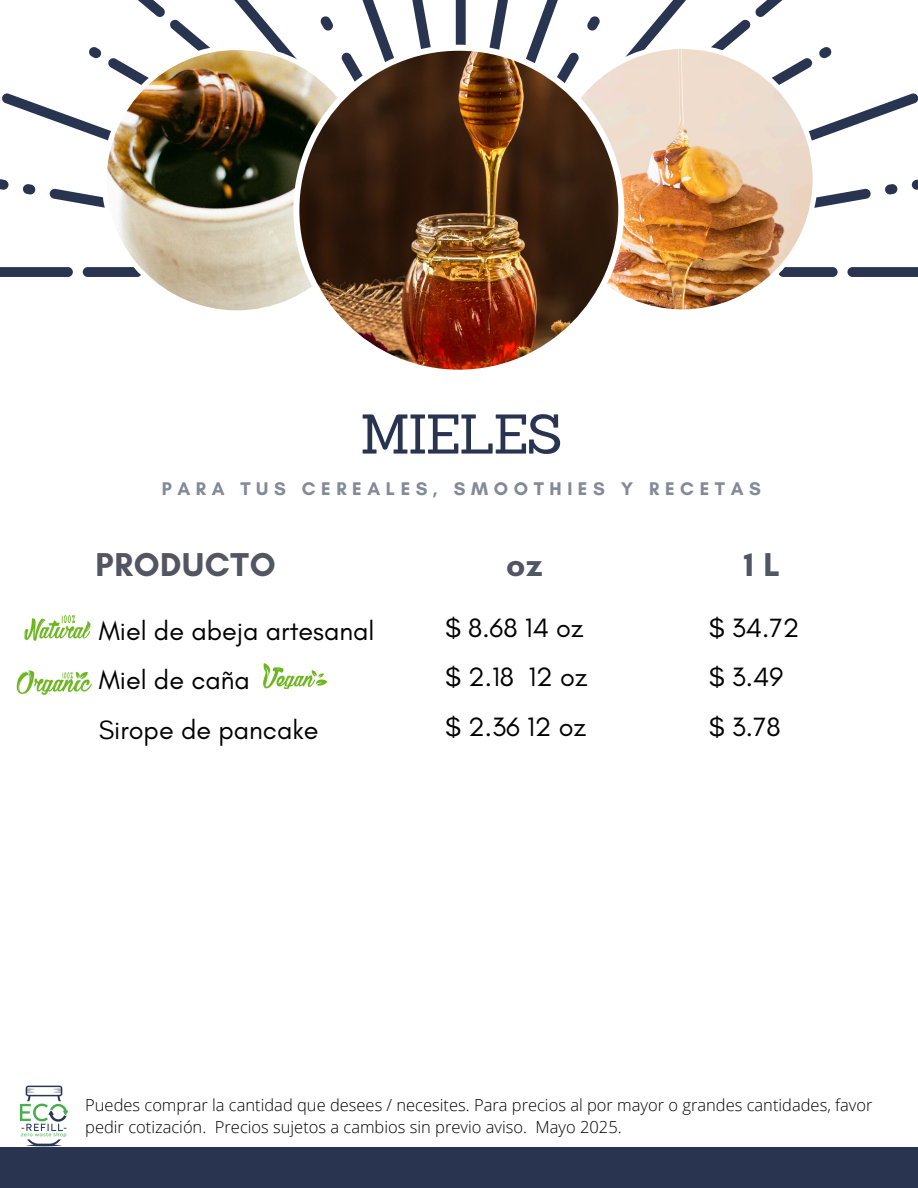
<style>
.page{position:relative;width:918px;height:1188px;background:#fff}
.page>*{position:absolute;margin:0;border:0;box-sizing:border-box;transform-origin:0 0}
.t1{font:54.45px "Sanchez";letter-spacing:-.04em;color:#293550}
.t2{font:700 33.6px "Glacial Indifference";letter-spacing:.02em;color:#525562}
.t3{font:27px "Glacial Indifference";color:#000}
.t4{font:700 18.75px "Glacial Indifference";letter-spacing:.3em;color:#828997}
.t5{font:300 16.5px/22.5px "Open Sans";color:#000}
</style>
<div class="page">
<svg style="left:0;top:267px;width:73px;height:9px"></svg>
<div style="left:83px;top:267px;width:59px;height:9px;background:#293550;border-radius:5px"></div>
<svg style="left:0;top:0;width:431px;height:208px"></svg>
<svg style="left:456px;top:0;width:10px;height:45px"></svg>
<svg style="left:847px;top:267px;width:71px;height:9px"></svg>
<div style="left:778px;top:267px;width:60px;height:9px;background:#293550;border-radius:5px"></div>
<svg style="left:490px;top:0;width:428px;height:208px"></svg>
<img style="left:547px;top:44px;width:271px;height:266px">
<img style="left:102px;top:45px;width:191px;height:266px">
<img style="left:293px;top:45px;width:331px;height:325px">
<div style="left:0;top:1147px;width:918px;height:41px;background:#293550"></div>
<img style="left:19px;top:1085px;width:49px;height:62px">
<img style="left:24px;top:615px;width:67px;height:26px">
<img style="left:263px;top:663px;width:65px;height:26px">
<img style="left:16px;top:670px;width:76px;height:25px">
<h4 class="t1" style="left:360px;top:399px;width:204px">MIELES</h4>
<h4 class="t4" style="left:162px;top:477px;width:601px">PARA TUS CEREALES, SMOOTHIES Y RECETAS</h4>
<p class="t2" style="left:96px;top:544px;width:182px">PRODUCTO</p>
<h4 class="t2" style="left:744px;top:544px;width:38px">1 L</h4>
<p class="t2" style="left:506px;top:544px;width:38px">oz</p>
<p class="t3" style="left:99px;top:614px;width:277px">Miel de abeja artesanal</p>
<h1 class="t3" style="left:99px;top:663px;width:153px">Miel de caña</h1>
<h5 class="t3" style="left:99px;top:713px;width:221px">Sirope de pancake</h5>
<h4 class="t3" style="left:445px;top:611px;width:140px">$ 8.68 14 oz</h4>
<h4 class="t3" style="left:445px;top:661px;width:144px">$ 2.18 12 oz</h4>
<h4 class="t3" style="left:445px;top:710px;width:142px">$ 2.36 12 oz</h4>
<p class="t3" style="left:709px;top:611px;width:92px">$ 34.72</p>
<h4 class="t3" style="left:709px;top:661px;width:76px">$ 3.49</h4>
<h4 class="t3" style="left:709px;top:710px;width:73px">$ 3.78</h4>
<h4 class="t5" style="left:85px;top:1093px;width:789px">Puedes comprar la cantidad que desees / necesites. Para precios al por mayor o grandes cantidades, favor pedir cotización. Precios sujetos a cambios sin previo aviso. Mayo 2025.</h4>
</div>
